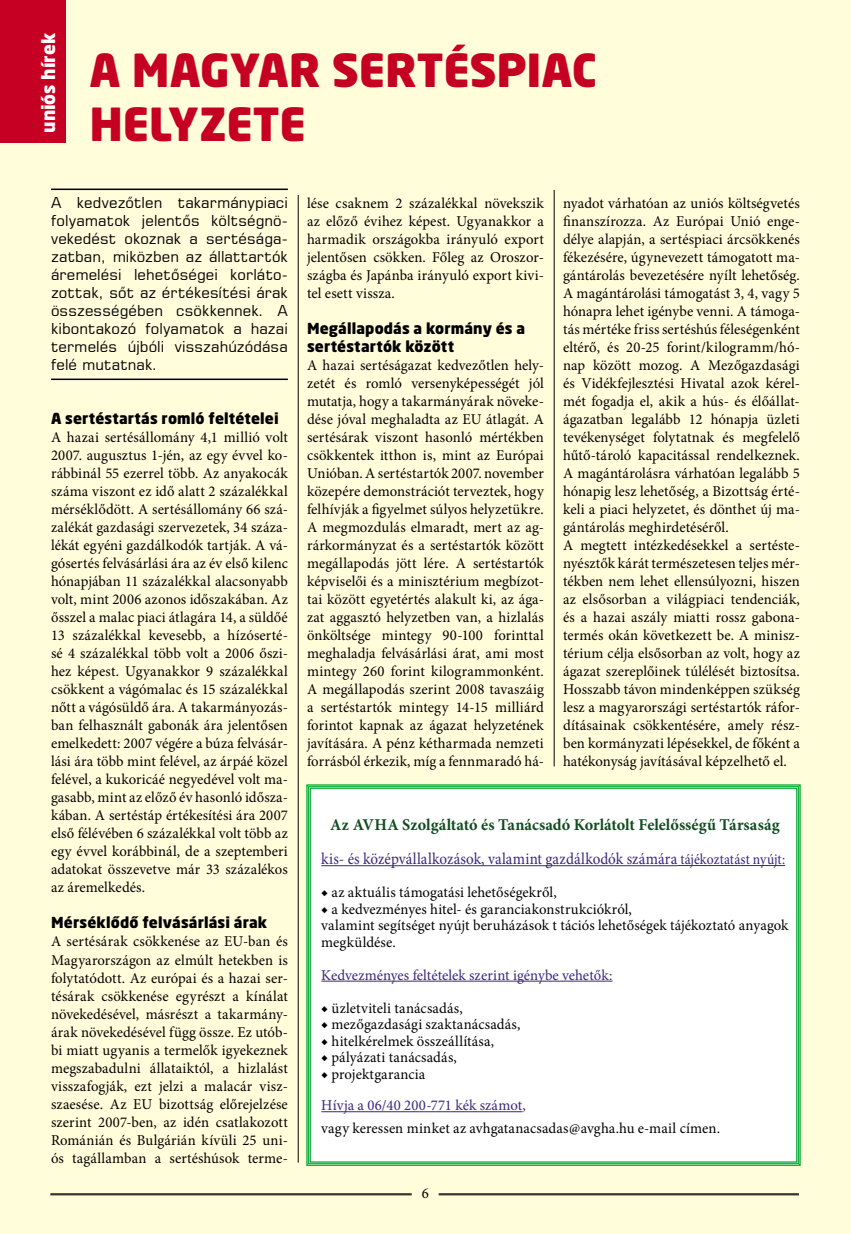
<style>
.page{position:relative;width:851px;height:1234px;background:#fff}
.page>*{position:absolute;margin:0;border:0;box-sizing:border-box;transform-origin:0 0}
.főcím{font:900 45px "Neo Sans CE";letter-spacing:-.005em;color:#c60023}
.t1{font:900 18px "Neo Sans CE";color:#fff}
.kenyér{font:16.5px "Minion Pro";letter-spacing:.01em;color:#38277c;scale:.91 1}
.kenyér-2{font:700 16.5px "Minion Pro";color:#114b20}
.kenyér-3{font:15px/18px "Minion Pro";letter-spacing:.01em;color:#000;text-align:justify}
.lead{font:15px/18px "Eurostile";letter-spacing:.005em;color:#000;text-align:justify}
.szövegközti{font:900 15px/18px "Neo Sans CE";letter-spacing:.01em;color:#000}
.kenyér-4{font:15px "Minion Pro";letter-spacing:.005em;color:#38277c}
.s1{font-size:15px}
</style>
<div class="page">
<div style="left:0;top:0;width:850px;height:1233px;background:#fffdda"></div>
<hr style="left:51px;top:188px;width:237px;height:2px;background:#000">
<hr style="left:51px;top:378px;width:237px;height:2px;background:#000">
<hr style="left:298px;top:195px;width:1px;height:967px;background:#000">
<hr style="left:553px;top:190px;width:1px;height:576px;background:#000">
<hr style="left:50px;top:1194px;width:361px;height:1px;background:#000">
<hr style="left:50px;top:1193px;width:361px;height:1px;background:#000">
<hr style="left:438px;top:1194px;width:360px;height:1px;background:#000">
<hr style="left:438px;top:1193px;width:360px;height:1px;background:#000">
<div style="left:0;top:0;width:66px;height:142px;background:#c60023"></div>
<div style="left:306px;top:784px;width:495px;height:382px;background:#fff"></div>
<hr style="left:321px;top:865px;width:356px;height:1px;background:#38277c">
<hr style="left:677px;top:865px;width:108px;height:1px;background:#38277c">
<hr style="left:321px;top:980px;width:291px;height:1px;background:#38277c">
<hr style="left:321px;top:1111px;width:201px;height:1px;background:#38277c">
<p class="t1" style="left:37px;top:133px;width:101px;rotate:-90deg">uniós hírek</p>
<p class="főcím" style="left:89px;top:41px;width:509px">A MAGYAR SERTÉSPIAC</p>
<p class="főcím" style="left:89px;top:95px;width:218px">HELYZETE</p>
<p class="lead" style="left:51px;top:193px;width:238px">A kedvezõtlen takarmánypiaci folyamatok jelentõs költségnö&shy;vekedést okoznak a sertésága&shy;zatban, miközben az állattartók áremelési lehetõségei korláto&shy;zottak, sõt az értékesítési árak összességében csökkennek. A kibontakozó folyamatok a hazai termelés újbóli visszahúzódása felé mutatnak.</p>
<p class="szövegközti" style="left:51px;top:409px;width:229px">A sertéstartás romló feltételei</p>
<p class="kenyér-3" style="left:51px;top:428px;width:238px">A hazai sertésállomány 4,1 millió volt 2007. augusztus 1-jén, az egy évvel ko&shy;rábbinál 55 ezerrel több. Az anyakocák száma viszont ez idő alatt 2 százalékkal mérséklődött. A sertésállomány 66 szá&shy;zalékát gazdasági szervezetek, 34 száza&shy;lékát egyéni gazdálkodók tartják. A vá&shy;gósertés felvásárlási ára az év első kilenc hónapjában 11 százalékkal alacsonyabb volt, mint 2006 azonos időszakában. Az ősszel a malac piaci átlagára 14, a süldőé 13 százalékkal kevesebb, a hízóserté&shy;sé 4 százalékkal több volt a 2006 őszi&shy;hez képest. Ugyanakkor 9 százalékkal csökkent a vágómalac és 15 százalékkal nőtt a vágósüldő ára. A takarmányozás&shy;ban felhasznált gabonák ára jelentősen emelkedett: 2007 végére a búza felvásár&shy;lási ára több mint felével, az árpáé közel felével, a kukoricáé negyedével volt ma&shy;gasabb, mint az előző év hasonló idősza&shy;kában. A sertéstáp értékesítési ára 2007 első félévében 6 százalékkal volt több az egy évvel korábbinál, de a szeptemberi adatokat összevetve már 33 százalékos az áremelkedés.</p>
<p class="szövegközti" style="left:51px;top:913px;width:218px">Mérséklődő felvásárlási árak</p>
<p class="kenyér-3" style="left:51px;top:932px;width:238px">A sertésárak csökkenése az EU-ban és Magyarországon az elmúlt hetekben is folytatódott. Az európai és a hazai ser&shy;tésárak csökkenése egyrészt a kínálat növekedésével, másrészt a takarmány&shy;árak növekedésével függ össze. Ez utób&shy;bi miatt ugyanis a termelők igyekeznek megszabadulni állataiktól, a hizlalást visszafogják, ezt jelzi a malacár visz&shy;szaesése. Az EU bizottság előrejelzése szerint 2007-ben, az idén csatlakozott Románián és Bulgárián kívüli 25 uni&shy;ós tagállamban a sertéshúsok terme-</p>
<p class="kenyér-3" style="left:307px;top:194px;width:238px">lése csaknem 2 százalékkal növekszik az előző évihez képest. Ugyanakkor a harmadik országokba irányuló export jelentősen csökken. Főleg az Oroszor&shy;szágba és Japánba irányuló export kivi&shy;tel esett vissza.</p>
<p class="szövegközti" style="left:307px;top:319px;width:219px">Megállapodás a kormány és a sertéstartók között</p>
<p class="kenyér-3" style="left:307px;top:356px;width:238px">A hazai sertéságazat kedvezőtlen hely&shy;zetét és romló versenyképességét jól mutatja, hogy a takarmányárak növeke&shy;dése jóval meghaladta az EU átlagát. A sertésárak viszont hasonló mértékben csökkentek itthon is, mint az Európai Unióban. A sertéstartók 2007. november közepére demonstrációt terveztek, hogy felhívják a figyelmet súlyos helyzetükre.<br>A megmozdulás elmaradt, mert az ag&shy;rárkormányzat és a sertéstartók között megállapodás jött lére. A sertéstartók képviselői és a minisztérium megbízot&shy;tai között egyetértés alakult ki, az ága&shy;zat aggasztó helyzetben van, a hizlalás önköltsége mintegy 90-100 forinttal meghaladja felvásárlási árat, ami most mintegy 260 forint kilogrammonként.<br>A megállapodás szerint 2008 tavaszáig a sertéstartók mintegy 14-15 milliárd forintot kapnak az ágazat helyzetének javítására. A pénz kétharmada nemzeti forrásból érkezik, míg a fennmaradó há-</p>
<p class="kenyér-3" style="left:563px;top:194px;width:238px">nyadot várhatóan az uniós költségvetés finanszírozza. Az Európai Unió enge&shy;délye alapján, a sertéspiaci árcsökkenés fékezésére, úgynevezett támogatott ma&shy;gántárolás bevezetésére nyílt lehetőség.<br>A magántárolási támogatást 3, 4, vagy 5 hónapra lehet igénybe venni. A támoga&shy;tás mértéke friss sertéshús féleségenként eltérő, és 20-25 forint/kilogramm/hó&shy;nap között mozog. A Mezőgazdasági és Vidékfejlesztési Hivatal azok kérel&shy;mét fogadja el, akik a hús- és élőállat&shy;ágazatban legalább 12 hónapja üzleti tevékenységet folytatnak és megfelelő hűtő-tároló kapacitással rendelkeznek.<br>A magántárolásra várhatóan legalább 5 hónapig lesz lehetőség, a Bizottság érté&shy;keli a piaci helyzetet, és dönthet új ma&shy;gántárolás meghirdetéséről.</p>
<p class="kenyér-3" style="left:563px;top:536px;width:238px">A megtett intézkedésekkel a sertéste&shy;nyésztők kárát természetesen teljes mér&shy;tékben nem lehet ellensúlyozni, hiszen az elsősorban a világpiaci tendenciák, és a hazai aszály miatti rossz gabona&shy;termés okán következett be. A minisz&shy;térium célja elsősorban az volt, hogy az ágazat szereplőinek túlélését biztosítsa.<br>Hosszabb távon mindenképpen szükség lesz a magyarországi sertéstartók ráfor&shy;dításainak csökkentésére, amely rész&shy;ben kormányzati lépésekkel, de főként a hatékonyság javításával képzelhető el.</p>
<p class="kenyér-2" style="left:330px;top:812px;width:451px">Az AVHA Szolgáltató és Tanácsadó Korlátolt Felelősségű Társaság</p>
<p class="kenyér" style="left:321px;top:847px;width:511px">kis- és középvállalkozások, valamint gazdálkodók számára <span class="s1">tájékoztatást nyújt:</span></p>
<p class="kenyér-3" style="left:321px;top:883px;width:237px">◆ az aktuális támogatási lehetőségekről,</p>
<p class="kenyér-3" style="left:321px;top:899px;width:312px">◆ a kedvezményes hitel- és garanciakonstrukciókról,</p>
<p class="kenyér-3" style="left:321px;top:916px;width:468px;line-height:16.5px">valamint segítséget nyújt beruházások t tációs lehetőségek tájékoztató anyagok megküldése.</p>
<p class="kenyér-4" style="left:321px;top:964px;width:292px">Kedvezményes feltételek szerint igénybe vehetők:</p>
<p class="kenyér-3" style="left:321px;top:998px;width:143px">◆ üzletviteli tanácsadás,</p>
<p class="kenyér-3" style="left:321px;top:1015px;width:201px">◆ mezőgazdasági szaktanácsadás,</p>
<p class="kenyér-3" style="left:321px;top:1031px;width:174px">◆ hitelkérelmek összeállítása,</p>
<p class="kenyér-3" style="left:321px;top:1048px;width:137px">◆ pályázati tanácsadás,</p>
<p class="kenyér-3" style="left:321px;top:1064px;width:105px">◆ projektgarancia</p>
<p class="kenyér-4" style="left:321px;top:1095px;width:206px">Hívja a 06/40 200-771 kék számot,</p>
<p class="kenyér-3" style="left:321px;top:1118px;width:400px">vagy keressen minket az avhgatanacsadas@avgha.hu e-mail címen.</p>
<p class="kenyér-3" style="left:422px;top:1183px;width:9px">6</p>
</div>
